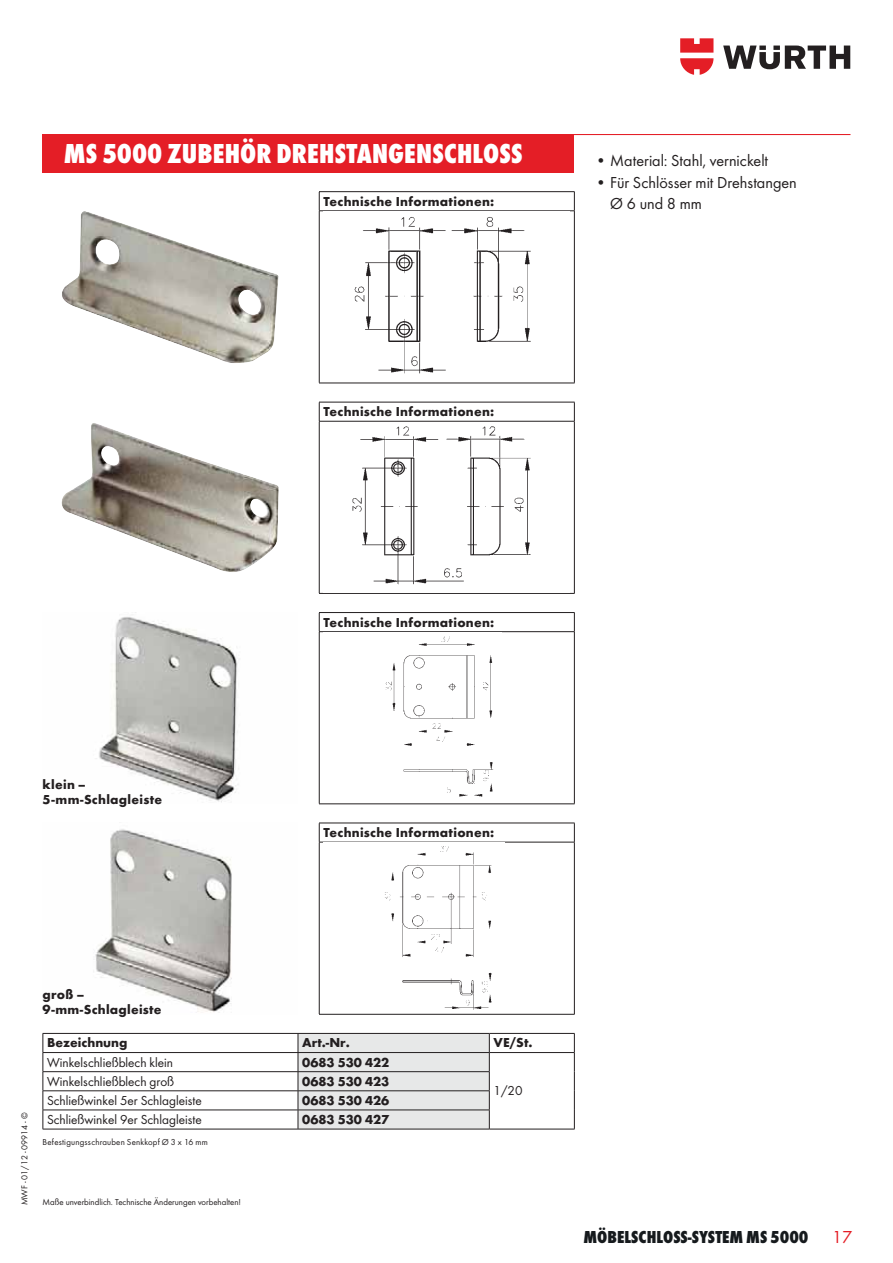
<style>
.page{position:relative;width:893px;height:1263px;background:#fff}
.page>*{position:absolute;margin:0;border:0;box-sizing:border-box;transform-origin:0 0}
.t1{font:28.5px "Wuerth Extra Bold Cond+T42";color:#fff}
.t2{font:800 condensed 18px "Wuerth";color:#161a1d}
.t3{font:18px "Wuerth";color:#e41e26}
.t4{font:16.5px/21.8px "Wuerth Book+T42";color:#231f20}
.t5{font:13.5px/15px "Wuerth Bold+T42";letter-spacing:.015em;color:#231f20}
.t6{font:13.5px "Wuerth Book+T42";color:#231f20}
.t7{font:9px "Wuerth Book+T42";color:#231f20}
.t8{font:9px "Wuerth Book+T42";letter-spacing:.02em;color:#231f20}
</style>
<div class="page">
<hr style="left:43px;top:134px;width:807px;height:1px;background:#e41e26">
<div style="left:43px;top:134px;width:531px;height:38px;background:#e41e26"></div>
<hr style="left:319px;top:191px;width:256px;height:1px;background:#231f20">
<svg style="left:319px;top:192px;width:1px;height:19px"></svg>
<svg style="left:574px;top:192px;width:1px;height:19px"></svg>
<hr style="left:319px;top:211px;width:256px;height:1px;background:#231f20">
<hr style="left:319px;top:211px;width:1px;height:172px;background:#231f20">
<hr style="left:574px;top:211px;width:1px;height:172px;background:#231f20">
<hr style="left:319px;top:383px;width:256px;height:1px;background:#231f20">
<hr style="left:319px;top:402px;width:256px;height:1px;background:#231f20">
<svg style="left:319px;top:402px;width:1px;height:19px"></svg>
<svg style="left:574px;top:402px;width:1px;height:19px"></svg>
<hr style="left:319px;top:421px;width:256px;height:1px;background:#231f20">
<hr style="left:319px;top:422px;width:1px;height:171px;background:#231f20">
<hr style="left:574px;top:422px;width:1px;height:171px;background:#231f20">
<hr style="left:319px;top:593px;width:256px;height:1px;background:#231f20">
<hr style="left:319px;top:612px;width:256px;height:1px;background:#231f20">
<svg style="left:319px;top:613px;width:1px;height:18px"></svg>
<svg style="left:574px;top:613px;width:1px;height:18px"></svg>
<hr style="left:319px;top:631px;width:256px;height:1px;background:#231f20">
<hr style="left:319px;top:632px;width:1px;height:172px;background:#231f20">
<hr style="left:574px;top:632px;width:1px;height:172px;background:#231f20">
<hr style="left:319px;top:804px;width:256px;height:1px;background:#231f20">
<hr style="left:319px;top:823px;width:256px;height:1px;background:#231f20">
<svg style="left:319px;top:823px;width:1px;height:19px"></svg>
<svg style="left:574px;top:823px;width:1px;height:19px"></svg>
<hr style="left:319px;top:842px;width:256px;height:1px;background:#231f20">
<hr style="left:319px;top:842px;width:1px;height:172px;background:#231f20">
<hr style="left:574px;top:842px;width:1px;height:172px;background:#231f20">
<hr style="left:319px;top:1014px;width:256px;height:1px;background:#231f20">
<hr style="left:43px;top:1033px;width:255px;height:1px;background:#231f20">
<hr style="left:489px;top:1033px;width:86px;height:1px;background:#231f20">
<svg style="left:43px;top:1034px;width:1px;height:95px"></svg>
<svg style="left:298px;top:1033px;width:192px;height:96px;background:#dedfdf"></svg>
<svg style="left:574px;top:1034px;width:1px;height:95px"></svg>
<hr style="left:43px;top:1052px;width:255px;height:1px;background:#231f20">
<hr style="left:489px;top:1052px;width:86px;height:1px;background:#231f20">
<hr style="left:43px;top:1071px;width:255px;height:1px;background:#231f20">
<hr style="left:43px;top:1091px;width:255px;height:1px;background:#231f20">
<hr style="left:43px;top:1110px;width:255px;height:1px;background:#231f20">
<hr style="left:43px;top:1129px;width:255px;height:1px;background:#231f20">
<hr style="left:489px;top:1129px;width:86px;height:1px;background:#231f20">
<hr style="left:298px;top:1052px;width:191px;height:1px;background:#231f20">
<hr style="left:298px;top:1071px;width:192px;height:1px;background:#231f20">
<hr style="left:298px;top:1091px;width:192px;height:1px;background:#231f20">
<hr style="left:298px;top:1110px;width:192px;height:1px;background:#231f20">
<hr style="left:298px;top:1129px;width:191px;height:1px;background:#231f20">
<img style="left:62px;top:211px;width:217px;height:152px">
<img style="left:61px;top:423px;width:218px;height:149px">
<img style="left:96px;top:612px;width:143px;height:191px">
<img style="left:93px;top:829px;width:139px;height:183px">
<img style="left:352px;top:426px;width:179px;height:159px">
<img style="left:385px;top:636px;width:109px;height:161px">
<img style="left:385px;top:846px;width:107px;height:164px">
<img style="left:354px;top:217px;width:177px;height:157px">
<svg style="left:723px;top:46px;width:127px;height:23px"></svg>
<svg style="left:680px;top:38px;width:33px;height:37px"></svg>
<h1 class="t1" style="left:64px;top:144px;width:460px">MS 5000 ZUBEHÖR DREHSTANGENSCHLOSS</h1>
<p class="t5" style="left:323px;top:195px;width:172px">Technische Informationen:</p>
<p class="t4" style="left:595px;top:151px;width:174px">• Material: Stahl, vernickelt</p>
<p class="t4" style="left:610px;top:173px;width:188px;text-indent:-15px">• Für Schlösser mit Drehstangen<br>Ø 6 und 8 mm</p>
<p class="t5" style="left:323px;top:405px;width:172px">Technische Informationen:</p>
<p class="t5" style="left:323px;top:616px;width:172px">Technische Informationen:</p>
<p class="t5" style="left:43px;top:778px;width:121px">klein –<br>5-mm-Schlagleiste</p>
<p class="t5" style="left:323px;top:826px;width:172px">Technische Informationen:</p>
<p class="t7" style="left:21px;top:1205px;width:95px;rotate:-90deg">MWF - 01/12 - 09914 - ©</p>
<p class="t5" style="left:43px;top:988px;width:121px">groß –<br>9-mm-Schlagleiste</p>
<p class="t5" style="left:47px;top:1037px;width:82px">Bezeichnung</p>
<p class="t5" style="left:302px;top:1037px;width:49px">Art.-Nr.</p>
<p class="t5" style="left:493px;top:1037px;width:40px">VE/St.</p>
<p class="t6" style="left:47px;top:1057px;width:127px">Winkelschließblech klein</p>
<p class="t5" style="left:302px;top:1056px;width:89px">0683 530 422</p>
<p class="t6" style="left:494px;top:1085px;width:30px">1/20</p>
<p class="t6" style="left:47px;top:1076px;width:129px">Winkelschließblech groß</p>
<p class="t5" style="left:302px;top:1075px;width:89px">0683 530 423</p>
<p class="t6" style="left:47px;top:1095px;width:156px">Schließwinkel 5er Schlagleiste</p>
<p class="t5" style="left:302px;top:1094px;width:89px">0683 530 426</p>
<p class="t6" style="left:47px;top:1114px;width:156px">Schließwinkel 9er Schlagleiste</p>
<p class="t5" style="left:302px;top:1113px;width:89px">0683 530 427</p>
<p class="t8" style="left:43px;top:1139px;width:167px">Befestigungsschrauben Senkkopf Ø 3 x 16 mm</p>
<p class="t7" style="left:43px;top:1199px;width:200px">Maße unverbindlich. Technische Änderungen vorbehalten!</p>
<h2 class="t2" style="left:583px;top:1227px;width:226px">MÖBELSCHLOSS-SYSTEM MS 5000</h2>
<h2 class="t3" style="left:832px;top:1230px;width:21px">17</h2>
</div>
